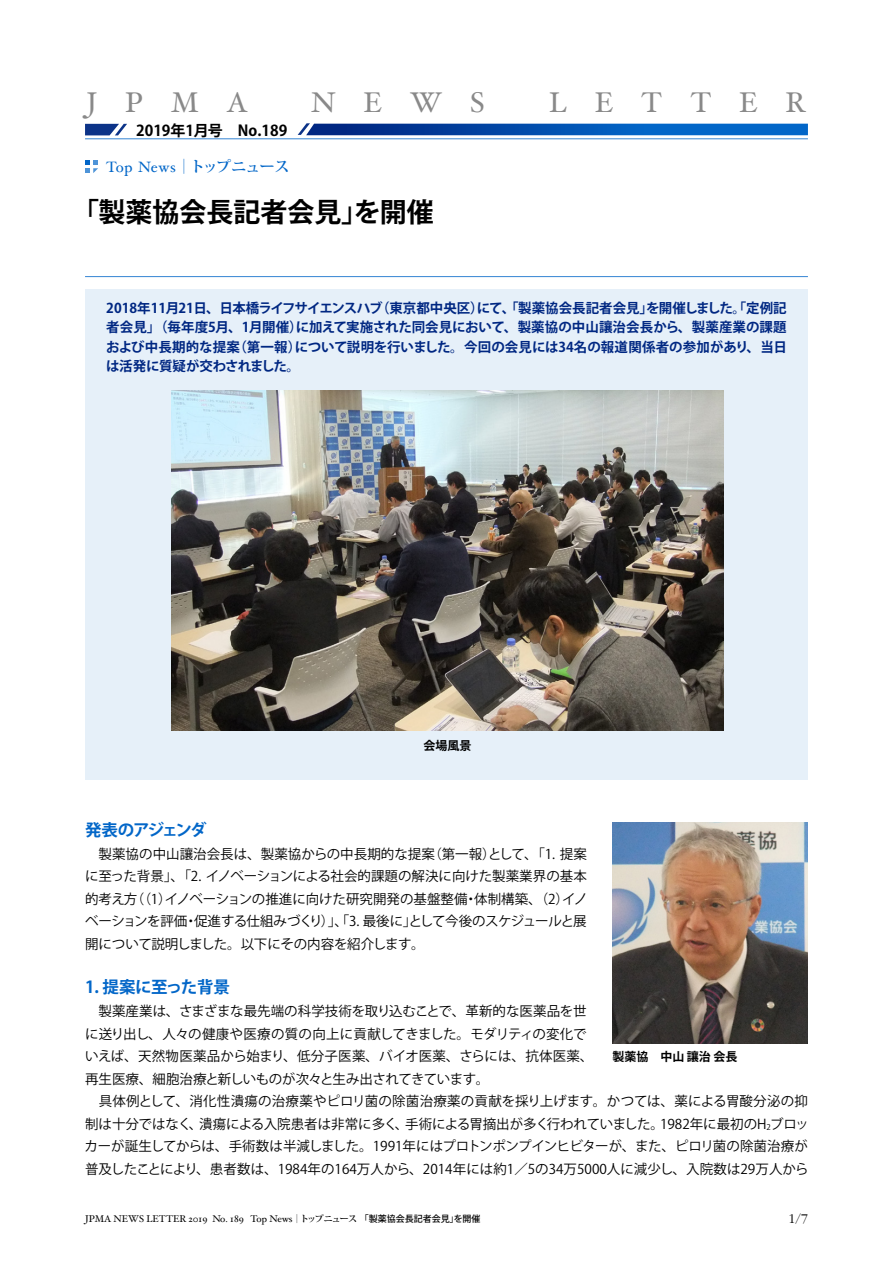
<style>
.page{position:relative;width:893px;height:1263px;background:#fff}
.page>*{position:absolute;margin:0;border:0;box-sizing:border-box;transform-origin:0 0}
.t1{font:28.5px "Hoefler Text";letter-spacing:.985em;color:#898989}
.t2{font:700 27px "Koz Go Pr 6 N";color:#000}
.t3{font:700 16.5px "Koz Go Pr 6 N";letter-spacing:-.02em;color:#0266c8}
.t4{font:700 16.5px "Koz Go Pr 6 N";letter-spacing:-.11em;color:#0266c8}
.t5{font:700 15px "Koz Go Pr 6 N";color:#000}
.t6{font:700 15px "Koz Min Pr 6 N";letter-spacing:-.065em;color:#0266c8}
.t7{font:300 13.8px "Garamond";color:#000}
.t8{font:13.5px/22.5px "Koz Go Pr 6 N";color:#000;text-align:justify}
.t9{font:700 13.5px/19.5px "Koz Go Pr 6 N";color:#002782;text-align:justify}
.t10{font:700 12px "Koz Go Pr 6 N";color:#000}
.t11{font:9.75px "Hoefler Text";color:#000}
.s1{font-family:"Hoefler Text";font-weight:400}
.s2{font-family:"Koz Min Pro";font-size:9px}
.s3{font-family:"Koz Min Pro";font-weight:700;font-size:9px}
.s4{font-family:"Koz Go Pr 6 N";font-weight:500;font-size:9px}
</style>
<div class="page">
<div style="left:85px;top:289px;width:723px;height:491px;background:#e6f0f9"></div>
<img style="left:612px;top:822px;width:196px;height:221px">
<hr style="left:85px;top:276px;width:723px;height:1px;background:#3585d3">
<svg style="left:85px;top:124px;width:42px;height:11px"></svg>
<svg style="left:298px;top:123px;width:510px;height:12px;background:#135ab3"></svg>
<hr style="left:85px;top:139px;width:723px;height:1px;background:#3585d3">
<svg style="left:85px;top:160px;width:13px;height:13px"></svg>
<img style="left:171px;top:390px;width:553px;height:340px">
<h1 class="t1" style="left:87px;top:85px;width:163px">JPMA</h1>
<h1 class="t1" style="left:311px;top:85px;width:175px">NEWS</h1>
<h1 class="t1" style="left:549px;top:85px;width:259px">LETTER</h1>
<p class="t5" style="left:136px;top:122px;width:153px">2019年1月号　No.189</p>
<p class="t6" style="left:106px;top:158px;width:185px"><span class="s1">Top News</span>｜トップニュース</p>
<h2 class="t2" style="left:72px;top:196px;width:363px">「製薬協会長記者会見」を開催</h2>
<p class="t9" style="left:106px;top:298px;width:683px">2018年11月21日、日本橋ライフサイエンスハブ（東京都中央区）にて、「製薬協会長記者会見」を開催しました。「定例記者会見」（毎年度5月、1月開催）に加えて実施された同会見において、製薬協の中山讓治会長から、製薬産業の課題および中長期的な提案（第一報）について説明を行いました。今回の会見には34名の報道関係者の参加があり、当日は活発に質疑が交わされました。</p>
<p class="t10" style="left:423px;top:738px;width:49px">会場風景</p>
<p class="t4" style="left:85px;top:820px;width:123px">発表のアジェンダ</p>
<p class="t8" style="left:85px;top:843px;width:504px">　製薬協の中山讓治会長は、製薬協からの中長期的な提案（第一報）として、「1. 提案に至った背景」、「2. イノベーションによる社会的課題の解決に向けた製薬業界の基本的考え方（（1）イノベーションの推進に向けた研究開発の基盤整備・体制構築、（2）イノベーションを評価・促進する仕組みづくり）」、「3. 最後に」として今後のスケジュールと展開について説明しました。以下にその内容を紹介します。</p>
<p class="t3" style="left:85px;top:978px;width:147px">1. 提案に至った背景</p>
<p class="t8" style="left:85px;top:1000px;width:726px;text-align:left">　製薬産業は、さまざまな最先端の科学技術を取り込むことで、革新的な医薬品を世<br>に送り出し、人々の健康や医療の質の向上に貢献してきました。モダリティの変化で<br>いえば、天然物医薬品から始まり、低分子医薬、バイオ医薬、さらには、抗体医薬、<br>再生医療、細胞治療と新しいものが次々と生み出されてきています。<br>　具体例として、消化性潰瘍の治療薬やピロリ菌の除菌治療薬の貢献を採り上げます。かつては、薬による胃酸分泌の抑制は十分ではなく、潰瘍による入院患者は非常に多く、手術による胃摘出が多く行われていました。1982年に最初のH<sub>2</sub>ブロッカーが誕生してからは、手術数は半減しました。1991年にはプロトンポンプインヒビターが、また、ピロリ菌の除菌治療が普及したことにより、患者数は、1984年の164万人から、2014年には約1／5の34万5000人に減少し、入院数は29万人から</p>
<p class="t10" style="left:612px;top:1050px;width:127px">製薬協　中山 讓治 会長</p>
<p class="t11" style="left:85px;top:1213px;width:397px">JPMA NEWS LETTER 2019 No. 189 Top News<span class="s2">｜</span><span class="s3">トップニュース</span> <span class="s4">「製薬協会長記者会見」を開催</span></p>
<p class="t7" style="left:789px;top:1211px;width:21px">1/7</p>
</div>
